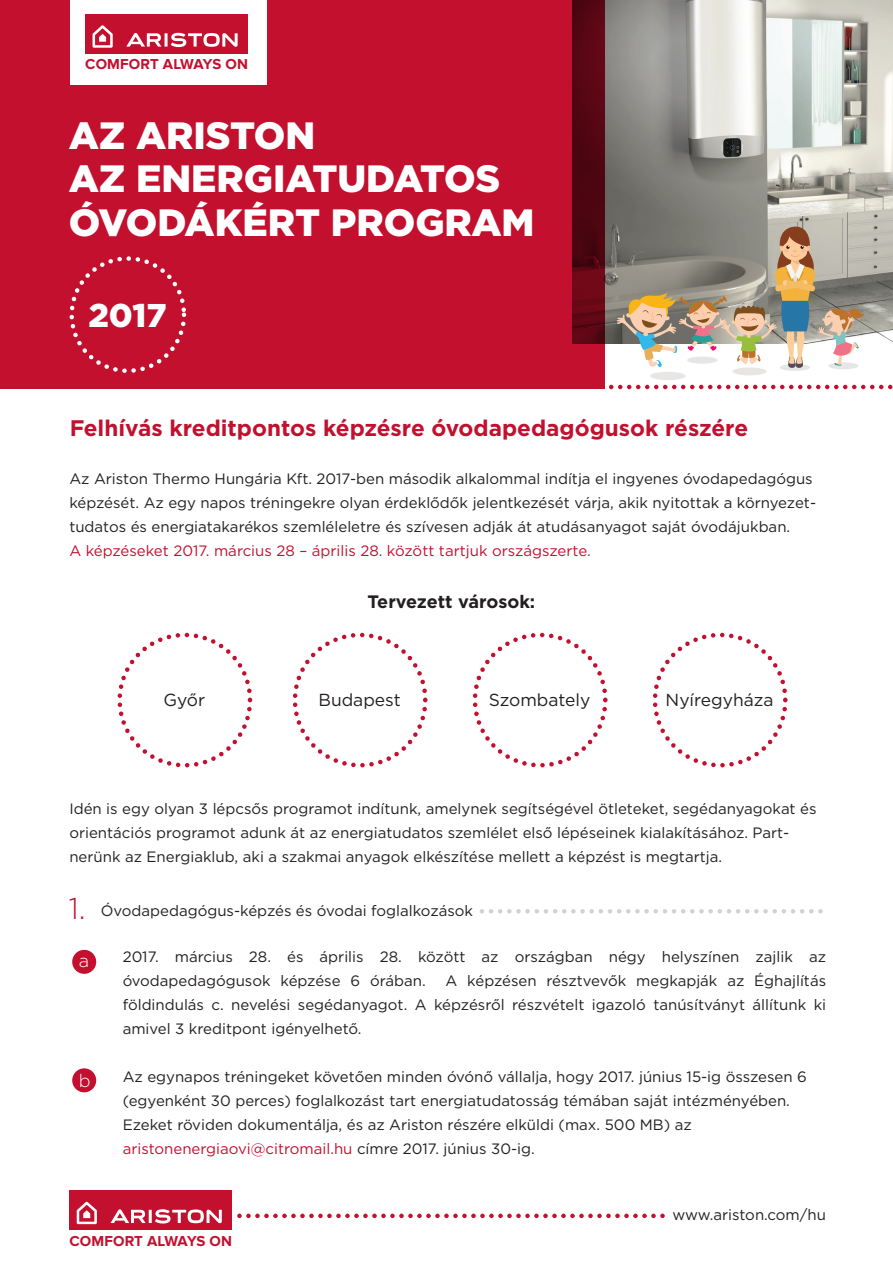
<style>
.page{position:relative;width:893px;height:1263px;background:#fff}
.page>*{position:absolute;margin:0;border:0;box-sizing:border-box;transform-origin:0 0}
.t1{font:900 37.95px/43.5px "Gotham";color:#fff}
.t2{font:900 32.85px "Gotham";color:#fff}
.t3{font:700 22.5px "Gotham";color:#c3102f}
.t4{font:700 18px "Gotham";color:#231f20}
.t5{font:300 18px "Gotham";color:#fff}
.t6{font:17.4px "Gotham";color:#231f20}
.t7{font:15px/24px "Gotham";color:#231f20}
.t8{font:15px "Gotham";color:#c3102f}
.t9{font:700 15px "Proxima Nova";letter-spacing:.01em;color:#c3102f}
.s1{font-weight:300;font-size:30px;color:#c3102f}
.s2{color:#c3102f}
</style>
<div class="page">
<div style="left:72px;top:950px;width:24px;height:24px;background:#c3102f;border-radius:50%"></div>
<img style="left:605px;top:0;width:288px;height:343px">
<div style="left:0;top:0;width:605px;height:388px;background:#c3102f"></div>
<div style="left:69px;top:256px;width:117px;height:117px;border:4px dashed #fff;border-radius:50%"></div>
<svg style="left:118px;top:633px;width:134px;height:134px"></svg>
<svg style="left:609px;top:385px;width:284px;height:4px"></svg>
<svg style="left:482px;top:909px;width:341px;height:4px"></svg>
<svg style="left:237px;top:1213px;width:428px;height:5px"></svg>
<div style="left:70px;top:1190px;width:162px;height:40px;background:#c3102f"></div>
<svg style="left:77px;top:1201px;width:20px;height:23px"></svg>
<svg style="left:110px;top:1209px;width:112px;height:14px"></svg>
<div style="left:828px;top:362px;width:30px;height:7px;background:#e7e6e4;border-radius:50%"></div>
<div style="left:732px;top:367px;width:35px;height:8px;background:#e7e6e4;border-radius:50%"></div>
<div style="left:650px;top:372px;width:36px;height:8px;background:#e7e6e4;border-radius:50%"></div>
<div style="left:780px;top:364px;width:30px;height:7px;background:#e7e6e4;border-radius:50%"></div>
<svg style="left:617px;top:226px;width:247px;height:142px"></svg>
<div style="left:72px;top:1068px;width:24px;height:24px;background:#c3102f;border-radius:50%"></div>
<svg style="left:293px;top:633px;width:134px;height:134px"></svg>
<svg style="left:473px;top:633px;width:134px;height:134px"></svg>
<svg style="left:653px;top:633px;width:134px;height:134px"></svg>
<div style="left:70px;top:0;width:196px;height:84px;background:#fff"></div>
<div style="left:86px;top:14px;width:162px;height:40px;background:#c3102f"></div>
<svg style="left:93px;top:25px;width:20px;height:23px"></svg>
<svg style="left:126px;top:33px;width:112px;height:14px"></svg>
<p class="t9" style="left:85px;top:56px;width:164px">COMFORT ALWAYS ON</p>
<h1 class="t1" style="left:69px;top:113px;width:467px">AZ ARISTON<br>AZ ENERGIATUDATOS<br>ÓVODÁKÉRT PROGRAM</h1>
<h2 class="t2" style="left:88px;top:293px;width:80px">2017</h2>
<h3 class="t3" style="left:69px;top:413px;width:680px">Felhívás kreditpontos képzésre óvodapedagógusok részére</h3>
<p class="t7" style="left:69px;top:466px;width:748px">Az Ariston Thermo Hungária Kft. 2017-ben második alkalommal indítja el ingyenes óvodapedagógus képzését. Az egy napos tréningekre olyan érdeklődők jelentkezését várja, akik nyitottak a környezet&shy;tudatos és energiatakarékos szemléleletre és szívesen adják át atudásanyagot saját óvodájukban.</p>
<p class="t8" style="left:69px;top:541px;width:523px">A képzéseket 2017. március 28 – április 28. között tartjuk országszerte.</p>
<p class="t4" style="left:368px;top:590px;width:169px">Tervezett városok:</p>
<p class="t6" style="left:163px;top:689px;width:43px">Győr</p>
<p class="t6" style="left:318px;top:689px;width:84px">Budapest</p>
<p class="t6" style="left:489px;top:689px;width:103px">Szombately</p>
<p class="t6" style="left:666px;top:689px;width:109px">Nyíregyháza</p>
<p class="t7" style="left:69px;top:797px;width:749px">Idén is egy olyan 3 lépcsős programot indítunk, amelynek segítségével ötleteket, segédanyagokat és orientációs programot adunk át az energiatudatos szemlélet első lépéseinek kialakításához. Part&shy;nerünk az Energiaklub, aki a szakmai anyagok elkészítése mellett a képzést is megtartja.</p>
<p class="t7" style="left:69px;top:898px;width:406px"><span class="s1">1.</span> Óvodapedagógus-képzés és óvodai foglalkozások</p>
<p class="t5" style="left:79px;top:949px;width:12px">a</p>
<p class="t7" style="left:123px;top:945px;width:705px">2017. március 28. és április 28. között az országban négy helyszínen zajlik az óvodapedagógusok képzése 6 órában.</p>
<p class="t7" style="left:123px;top:969px;width:705px;text-align:justify;text-indent:323px">A képzésen résztvevők megkapják az Éghajlítás földindulás c. nevelési segédanyagot. A képzésről részvételt igazoló tanúsítványt állítunk ki amivel 3 kreditpont igényelhető.</p>
<p class="t7" style="left:123px;top:1065px;width:686px">Az egynapos tréningeket követően minden óvónő vállalja, hogy 2017. június 15-ig összesen 6 (egyenként 30 perces) foglalkozást tart energiatudatosság témában saját intézményében.<br>Ezeket röviden dokumentálja, és az Ariston részére elküldi (max. 500 MB) az <span class="s2">aristonenergiaovi@citromail.hu</span> címre 2017. június 30-ig.</p>
<p class="t5" style="left:79px;top:1069px;width:13px">b</p>
<p class="t9" style="left:69px;top:1232px;width:164px">COMFORT ALWAYS ON</p>
<p class="t7" style="left:672px;top:1202px;width:155px">www.ariston.com/hu</p>
</div>
